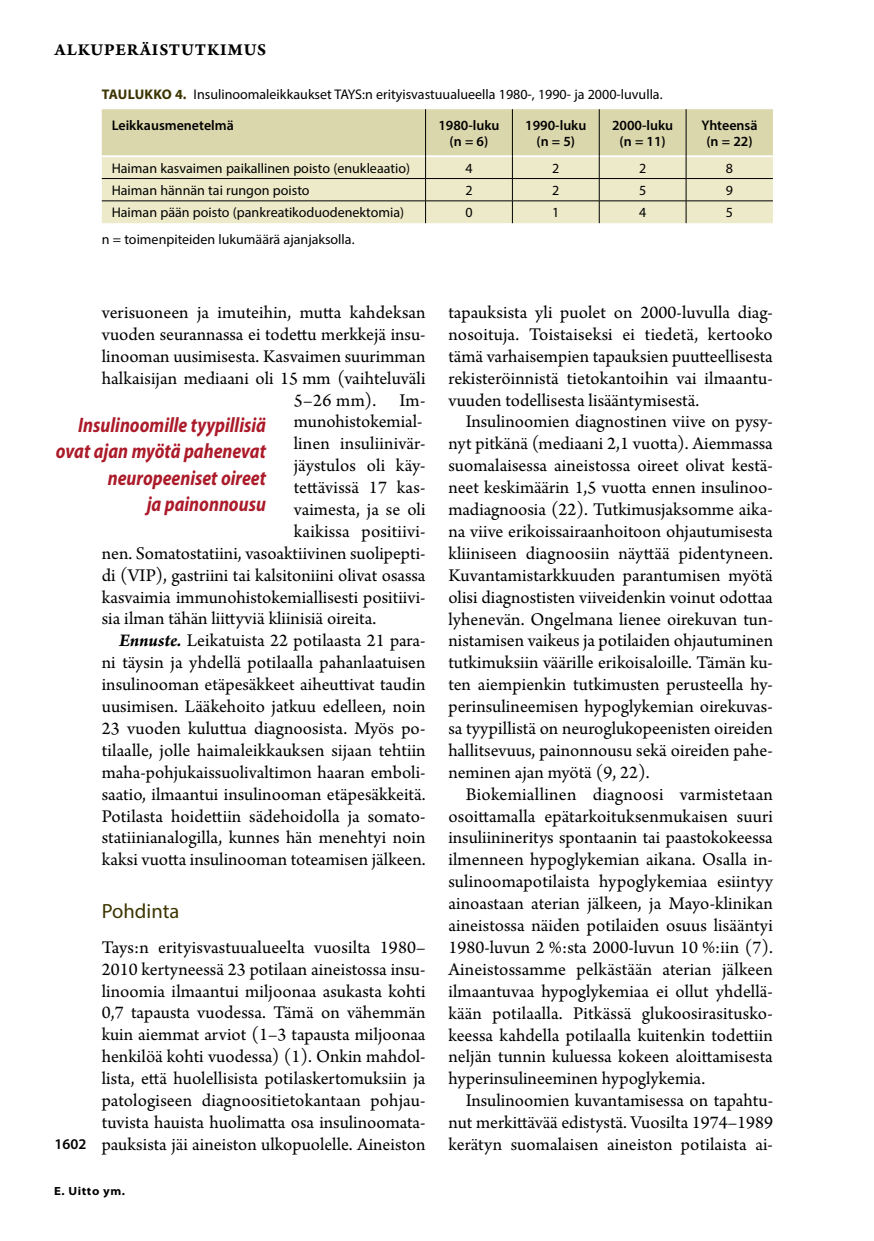
<style>
.page{position:relative;width:874px;height:1241px;background:#fff}
.page>*{position:absolute;margin:0;border:0;box-sizing:border-box;transform-origin:0 0}
.t1{font:italic 700 semi-condensed 21px/26.2px "Myriad Pro";color:#ac1b2a;text-align:right;scale:.9 1}
.t2{font:20.65px "Myriad Pro";color:#3c3500}
.t3{font:18.9px/21.9px "Arno Pro";color:#000;text-align:justify}
.t4{font:17.5px "Arno Pro Bold Sm Text";letter-spacing:.05em;color:#000}
.t5{font:600 14.88px "Myriad Pro";color:#000}
.t6{font:14px "Myriad Pro";color:#000}
.t7{font:600 14px/16.6px "Myriad Pro";color:#000;text-align:center}
.t8{font:700 semi-expanded 11.9px "Myriad Pro";letter-spacing:.05em;color:#000}
.s1{font-weight:700;color:#3c3500}
.s2{font-weight:700;font-style:italic}
</style>
<div class="page">
<svg style="left:102px;top:109px;width:670px;height:114px;background:#e3e0bc"></svg>
<hr style="left:512px;top:109px;width:1px;height:47px;background:#000">
<hr style="left:598px;top:109px;width:1px;height:47px;background:#000">
<hr style="left:685px;top:109px;width:1px;height:47px;background:#000">
<hr style="left:102px;top:178px;width:323px;height:1px;background:#000">
<hr style="left:425px;top:178px;width:87px;height:1px;background:#000">
<hr style="left:512px;top:178px;width:87px;height:1px;background:#000">
<hr style="left:599px;top:178px;width:86px;height:1px;background:#000">
<hr style="left:685px;top:178px;width:87px;height:1px;background:#000">
<hr style="left:102px;top:200px;width:323px;height:1px;background:#000">
<hr style="left:425px;top:200px;width:87px;height:1px;background:#000">
<hr style="left:512px;top:200px;width:87px;height:1px;background:#000">
<hr style="left:599px;top:200px;width:86px;height:1px;background:#000">
<hr style="left:685px;top:200px;width:87px;height:1px;background:#000">
<p class="t4" style="left:55px;top:39px;width:213px">ALKUPERÄISTUTKIMUS</p>
<p class="t6" style="left:102px;top:85px;width:562px"><span class="s1">TAULUKKO 4.</span> Insulinoomaleikkaukset TAYS:n erityisvastuualueella 1980-, 1990- ja 2000-luvulla.</p>
<p class="t7" style="left:112px;top:116px;width:124px">Leikkausmenetelmä</p>
<p class="t7" style="left:438px;top:116px;width:63px">1980-luku (n = 6)</p>
<p class="t7" style="left:525px;top:116px;width:63px">1990-luku (n = 5)</p>
<p class="t7" style="left:611px;top:116px;width:63px">2000-luku (n = 11)</p>
<p class="t7" style="left:701px;top:116px;width:58px">Yhteensä (n = 22)</p>
<p class="t6" style="left:112px;top:159px;width:299px">Haiman kasvaimen paikallinen poisto (enukleaatio)</p>
<p class="t6" style="left:465px;top:159px;width:9px">4</p>
<p class="t6" style="left:552px;top:159px;width:9px">2</p>
<p class="t6" style="left:638px;top:159px;width:9px">2</p>
<p class="t6" style="left:725px;top:159px;width:9px">8</p>
<p class="t6" style="left:112px;top:182px;width:199px">Haiman hännän tai rungon poisto</p>
<p class="t6" style="left:465px;top:182px;width:9px">2</p>
<p class="t6" style="left:552px;top:182px;width:9px">2</p>
<p class="t6" style="left:638px;top:182px;width:9px">5</p>
<p class="t6" style="left:725px;top:182px;width:9px">9</p>
<p class="t6" style="left:112px;top:204px;width:294px">Haiman pään poisto (pankreatikoduodenektomia)</p>
<p class="t6" style="left:465px;top:204px;width:9px">0</p>
<p class="t6" style="left:552px;top:204px;width:9px">1</p>
<p class="t6" style="left:638px;top:204px;width:9px">4</p>
<p class="t6" style="left:725px;top:204px;width:9px">5</p>
<p class="t6" style="left:102px;top:230px;width:254px">n = toimenpiteiden lukumäärä ajanjaksolla.</p>
<p class="t3" style="left:102px;top:302px;width:325px">verisuoneen ja imuteihin, mutta kahdeksan</p>
<p class="t3" style="left:102px;top:324px;width:325px">vuoden seurannassa ei todettu merkkejä insu-</p>
<p class="t3" style="left:102px;top:346px;width:325px">linooman uusimisesta. Kasvaimen suurimman</p>
<p class="t3" style="left:102px;top:368px;width:325px">halkaisijan mediaani oli 15 mm (vaihteluväli</p>
<p class="t3" style="left:293px;top:390px;width:133px">5–26 mm). Im-</p>
<p class="t3" style="left:293px;top:412px;width:130px">munohistokemial-</p>
<p class="t3" style="left:293px;top:433px;width:133px">linen insuliinivär-</p>
<p class="t3" style="left:293px;top:455px;width:133px">jäystulos oli käy-</p>
<p class="t3" style="left:293px;top:477px;width:133px">tettävissä 17 kas-</p>
<p class="t3" style="left:293px;top:499px;width:133px">vaimesta, ja se oli</p>
<p class="t3" style="left:293px;top:521px;width:133px">kaikissa positiivi-</p>
<p class="t3" style="left:102px;top:543px;width:325px">nen. Somatostatiini, vasoaktiivinen suolipepti-</p>
<p class="t3" style="left:102px;top:565px;width:325px">di (VIP), gastriini tai kalsitoniini olivat osassa</p>
<p class="t3" style="left:102px;top:587px;width:325px">kasvaimia immunohistokemiallisesti positiivi-</p>
<p class="t3" style="left:102px;top:608px;width:276px">sia ilman tähän liittyviä kliinisiä oireita.</p>
<p class="t3" style="left:119px;top:630px;width:308px"><span class="s2">Ennuste.</span> Leikatuista 22 potilaasta 21 para-</p>
<p class="t3" style="left:102px;top:652px;width:325px">ni täysin ja yhdellä potilaalla pahanlaatuisen</p>
<p class="t3" style="left:102px;top:674px;width:325px">insulinooman etäpesäkkeet aiheuttivat taudin</p>
<p class="t3" style="left:102px;top:696px;width:325px">uusimisen. Lääkehoito jatkuu edelleen, noin</p>
<p class="t3" style="left:102px;top:718px;width:325px">23 vuoden kuluttua diagnoosista. Myös po-</p>
<p class="t3" style="left:102px;top:740px;width:325px">tilaalle, jolle haimaleikkauksen sijaan tehtiin</p>
<p class="t3" style="left:102px;top:762px;width:325px">maha-pohjukaissuolivaltimon haaran emboli-</p>
<p class="t3" style="left:102px;top:783px;width:325px">saatio, ilmaantui insulinooman etäpesäkkeitä.</p>
<p class="t3" style="left:102px;top:805px;width:324px">Potilasta hoidettiin sädehoidolla ja somato-</p>
<p class="t3" style="left:102px;top:827px;width:325px">statiinianalogilla, kunnes hän menehtyi noin</p>
<p class="t3" style="left:102px;top:849px;width:325px">kaksi vuotta insulinooman toteamisen jälkeen.</p>
<p class="t2" style="left:102px;top:897px;width:79px">Pohdinta</p>
<p class="t3" style="left:102px;top:937px;width:325px">Tays:n erityisvastuualueelta vuosilta 1980– 2010 kertyneessä 23 potilaan aineistossa insu&shy;linoomia ilmaantui miljoonaa asukasta kohti 0,7 tapausta vuodessa. Tämä on vähemmän kuin aiemmat arviot (1–3 tapausta miljoonaa henkilöä kohti vuodessa) (1). Onkin mahdol&shy;lista, että huolellisista potilaskertomuksiin ja patologiseen diagnoositietokantaan pohjau&shy;tuvista hauista huolimatta osa insulinoomata&shy;pauksista jäi aineiston ulkopuolelle. Aineiston</p>
<p class="t1" style="left:56px;top:411px;width:235px">Insulinoomille tyypillisiä ovat ajan myötä pahenevat neuropeeniset oireet<br>ja painonnousu</p>
<p class="t5" style="left:55px;top:1134px;width:33px">1602</p>
<p class="t8" style="left:54px;top:1182px;width:72px">E. Uitto ym.</p>
<p class="t3" style="left:448px;top:302px;width:326px">tapauksista yli puolet on 2000-luvulla diag&shy;nosoituja. Toistaiseksi ei tiedetä, kertooko tämä varhaisempien tapauksien puutteellisesta rekisteröinnistä tietokantoihin vai ilmaantu&shy;vuuden todellisesta lisääntymisestä.</p>
<p class="t3" style="left:448px;top:412px;width:326px;text-indent:17px">Insulinoomien diagnostinen viive on pysy&shy;nyt pitkänä (mediaani 2,1 vuotta). Aiemmassa suomalaisessa aineistossa oireet olivat kestä&shy;neet keskimäärin 1,5 vuotta ennen insulinoo&shy;madiagnoosia (22). Tutkimusjaksomme aika&shy;na viive erikoissairaanhoitoon ohjautumisesta kliiniseen diagnoosiin näyttää pidentyneen.<br>Kuvantamistarkkuuden parantumisen myötä olisi diagnostisten viiveidenkin voinut odottaa lyhenevän. Ongelmana lienee oirekuvan tun&shy;nistamisen vaikeus ja potilaiden ohjautuminen tutkimuksiin väärille erikoisaloille. Tämän ku&shy;ten aiempienkin tutkimusten perusteella hy&shy;perinsulineemisen hypoglykemian oirekuvas&shy;sa tyypillistä on neuroglukopeenisten oireiden hallitsevuus, painonnousu sekä oireiden pahe&shy;neminen ajan myötä (9, 22).</p>
<p class="t3" style="left:448px;top:784px;width:326px;text-indent:17px">Biokemiallinen diagnoosi varmistetaan osoittamalla epätarkoituksenmukaisen suuri insuliinineritys spontaanin tai paastokokeessa ilmenneen hypoglykemian aikana. Osalla in&shy;sulinoomapotilaista hypoglykemiaa esiintyy ainoastaan aterian jälkeen, ja Mayo-klinikan aineistossa näiden potilaiden osuus lisääntyi 1980-luvun 2 %:sta 2000-luvun 10 %:iin (7).<br>Aineistossamme pelkästään aterian jälkeen ilmaantuvaa hypoglykemiaa ei ollut yhdellä&shy;kään potilaalla. Pitkässä glukoosirasitusko&shy;keessa kahdella potilaalla kuitenkin todettiin neljän tunnin kuluessa kokeen aloittamisesta hyperinsulineeminen hypoglykemia.</p>
<p class="t3" style="left:448px;top:1090px;width:326px;text-indent:17px">Insulinoomien kuvantamisessa on tapahtu&shy;nut merkittävää edistystä. Vuosilta 1974–1989 kerätyn suomalaisen aineiston potilaista ai-</p>
</div>
